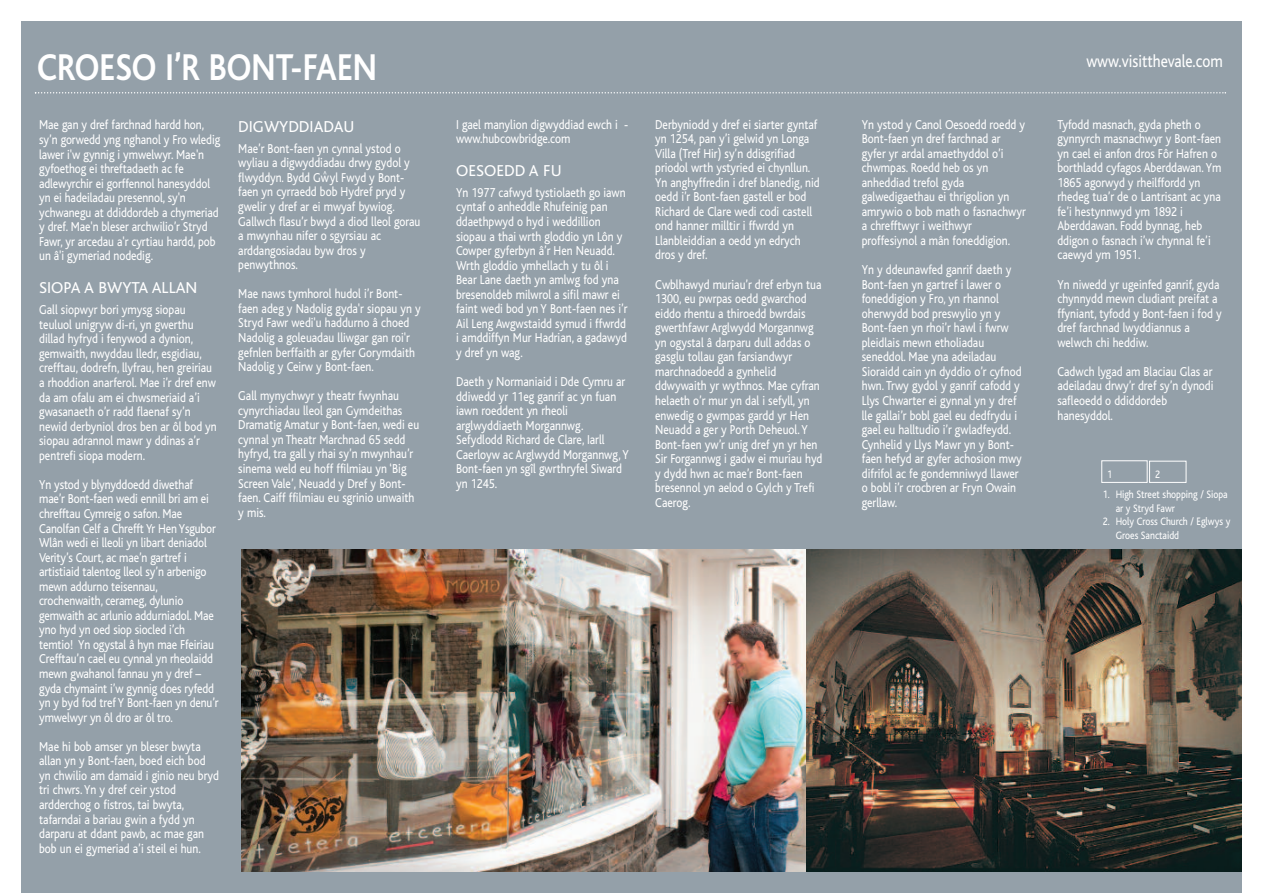
<style>
.page{position:relative;width:1263px;height:893px;background:#fff}
.page>*{position:absolute;margin:0;border:0;box-sizing:border-box;transform-origin:0 0}
.t1{font:700 39px "Bliss";color:#fff;scale:.85 1}
.t2{font:18px "Bliss";color:#fff;scale:.85 1}
.t3{font:16.5px "Bliss";color:#fff}
.t4{font:13.5px/14.5px "Bliss";color:#fff;scale:.85 1}
.t5{font:11.25px/13.5px "Bliss";color:#fff;scale:.85 1}
</style>
<div class="page">
<div style="left:21px;top:21px;width:1221px;height:872px;background:#94a0a9"></div>
<svg style="left:35px;top:92px;width:1191px;height:2px"></svg>
<img style="left:241px;top:549px;width:569px;height:323px">
<img style="left:807px;top:550px;width:435px;height:322px">
<div style="left:1101px;top:460px;width:46px;height:23px;border:1px solid #fff"></div>
<div style="left:1149px;top:461px;width:37px;height:22px;border:1px solid #fff"></div>
<h1 class="t1" style="left:37px;top:54px;width:401px">CROESO I’R BONT-FAEN</h1>
<p class="t4" style="left:39px;top:119px;width:215px">Mae gan y dref farchnad hardd hon, sy’n gorwedd yng nghanol y Fro wledig lawer i'w gynnig i ymwelwyr. Mae'n gyfoethog ei threftadaeth ac fe adlewyrchir ei gorffennol hanesyddol yn ei hadeiladau presennol, sy'n ychwanegu at ddiddordeb a chymeriad y dref. Mae'n bleser archwilio’r Stryd Fawr, yr arcedau a'r cyrtiau hardd, pob un â'i gymeriad nodedig.</p>
<p class="t3" style="left:39px;top:282px;width:160px">SIOPA A BWYTA ALLAN</p>
<p class="t4" style="left:39px;top:304px;width:211px">Gall siopwyr bori ymysg siopau teuluol unigryw di-ri, yn gwerthu dillad hyfryd i fenywod a dynion, gemwaith, nwyddau lledr, esgidiau, crefftau, dodrefn, llyfrau, hen greiriau a rhoddion anarferol. Mae i’r dref enw da am ofalu am ei chwsmeriaid a’i gwasanaeth o’r radd flaenaf sy’n newid derbyniol dros ben ar ôl bod yn siopau adrannol mawr y ddinas a’r pentrefi siopa modern.</p>
<p class="t4" style="left:39px;top:479px;width:212px">Yn ystod y blynyddoedd diwethaf mae’r Bont-faen wedi ennill bri am ei chrefftau Cymreig o safon. Mae Canolfan Celf a Chrefft Yr Hen Ysgubor Wlân wedi ei lleoli yn libart deniadol Verity’s Court, ac mae’n gartref i artistiaid talentog lleol sy’n arbenigo mewn addurno teisennau, crochenwaith, cerameg, dylunio gemwaith ac arlunio addurniadol. Mae yno hyd yn oed siop siocled i’ch temtio! Yn ogystal â hyn mae Ffeiriau Crefftau’n cael eu cynnal yn rheolaidd mewn gwahanol fannau yn y dref – gyda chymaint i’w gynnig does ryfedd yn y byd fod tref Y Bont-faen yn denu’r ymwelwyr yn ôl dro ar ôl tro.</p>
<p class="t4" style="left:39px;top:741px;width:213px">Mae hi bob amser yn bleser bwyta allan yn y Bont-faen, boed eich bod yn chwilio am damaid i ginio neu bryd tri chwrs. Yn y dref ceir ystod ardderchog o fistros, tai bwyta, tafarndai a bariau gwin a fydd yn darparu at ddant pawb, ac mae gan bob un ei gymeriad a’i steil ei hun.</p>
<p class="t3" style="left:238px;top:121px;width:118px">DIGWYDDIADAU</p>
<p class="t4" style="left:238px;top:143px;width:216px">Mae’r Bont-faen yn cynnal ystod o wyliau a digwyddiadau drwy gydol y flwyddyn. Bydd Gw<sup>^</sup> yl Fwyd y Bont&shy;faen yn cyrraedd bob Hydref pryd y gwelir y dref ar ei mwyaf bywiog.<br>Gallwch flasu’r bwyd a diod lleol gorau a mwynhau nifer o sgyrsiau ac arddangosiadau byw dros y penwythnos.</p>
<p class="t4" style="left:238px;top:288px;width:216px">Mae naws tymhorol hudol i’r Bont&shy;faen adeg y Nadolig gyda'r siopau yn y Stryd Fawr wedi'u haddurno â choed Nadolig a goleuadau lliwgar gan roi'r gefnlen berffaith ar gyfer Gorymdaith Nadolig y Ceirw y Bont-faen.</p>
<p class="t4" style="left:238px;top:390px;width:214px">Gall mynychwyr y theatr fwynhau cynyrchiadau lleol gan Gymdeithas<br>Dramatig Amatur y Bont-faen, wedi eu cynnal yn Theatr Marchnad 65 sedd hyfryd, tra gall y rhai sy’n mwynhau’r sinema weld eu hoff ffilmiau yn ‘Big<br>Screen Vale’, Neuadd y Dref y Bont&shy;faen. Caiff ffilmiau eu sgrinio unwaith y mis.</p>
<p class="t4" style="left:456px;top:118px;width:204px">I gael manylion digwyddiad ewch i - www.hubcowbridge.com</p>
<p class="t3" style="left:456px;top:165px;width:107px">OESOEDD A FU</p>
<p class="t4" style="left:456px;top:187px;width:203px">Yn 1977 cafwyd tystiolaeth go iawn cyntaf o anheddle Rhufeinig pan ddaethpwyd o hyd i weddillion siopau a thai wrth gloddio yn Lôn y<br>Cowper gyferbyn â’r Hen Neuadd.<br>Wrth gloddio ymhellach y tu ôl i<br>Bear Lane daeth yn amlwg fod yna bresenoldeb milwrol a sifil mawr ei faint wedi bod yn Y Bont-faen nes i’r<br>Ail Leng Awgwstaidd symud i ffwrdd i amddiffyn Mur Hadrian, a gadawyd y dref yn wag.</p>
<p class="t4" style="left:456px;top:376px;width:205px">Daeth y Normaniaid i Dde Cymru ar ddiwedd yr 11eg ganrif ac yn fuan iawn roeddent yn rheoli arglwyddiaeth Morgannwg.<br>Sefydlodd Richard de Clare, Iarll<br>Caerloyw ac Arglwydd Morgannwg, Y<br>Bont-faen yn sgîl gwrthryfel Siward yn 1245.</p>
<p class="t4" style="left:655px;top:118px;width:195px">Derbyniodd y dref ei siarter gyntaf yn 1254, pan y’i gelwid yn Longa<br>Villa (Tref Hir) sy’n ddisgrifiad priodol wrth ystyried ei chynllun.<br>Yn anghyffredin i dref blanedig, nid oedd i’r Bont-faen gastell er bod<br>Richard de Clare wedi codi castell ond hanner milltir i ffwrdd yn<br>Llanbleiddian a oedd yn edrych dros y dref.</p>
<p class="t4" style="left:655px;top:278px;width:198px">Cwblhawyd muriau’r dref erbyn tua<br>1300, eu pwrpas oedd gwarchod eiddo rhentu a thiroedd bwrdais gwerthfawr Arglwydd Morgannwg yn ogystal â darparu dull addas o gasglu tollau gan farsiandwyr marchnadoedd a gynhelid ddwywaith yr wythnos. Mae cyfran helaeth o’r mur yn dal i sefyll, yn enwedig o gwmpas gardd yr Hen<br>Neuadd a ger y Porth Deheuol. Y<br>Bont-faen yw’r unig dref yn yr hen<br>Sir Forgannwg i gadw ei muriau hyd y dydd hwn ac mae’r Bont-faen bresennol yn aelod o Gylch y Trefi<br>Caerog.</p>
<p class="t4" style="left:862px;top:118px;width:195px">Yn ystod y Canol Oesoedd roedd y<br>Bont-faen yn dref farchnad ar gyfer yr ardal amaethyddol o’i chwmpas. Roedd heb os yn anheddiad trefol gyda galwedigaethau ei thrigolion yn amrywio o bob math o fasnachwyr a chrefftwyr i weithwyr proffesiynol a mân foneddigion.</p>
<p class="t4" style="left:862px;top:264px;width:190px">Yn y ddeunawfed ganrif daeth y<br>Bont-faen yn gartref i lawer o foneddigion y Fro, yn rhannol oherwydd bod preswylio yn y<br>Bont-faen yn rhoi’r hawl i fwrw pleidlais mewn etholiadau seneddol. Mae yna adeiladau<br>Sioraidd cain yn dyddio o’r cyfnod hwn. Trwy gydol y ganrif cafodd y<br>Llys Chwarter ei gynnal yn y dref lle gallai’r bobl gael eu dedfrydu i gael eu halltudio i’r gwladfeydd.<br>Cynhelid y Llys Mawr yn y Bont&shy;faen hefyd ar gyfer achosion mwy difrifol ac fe gondemniwyd llawer o bobl i’r crocbren ar Fryn Owain gerllaw.</p>
<h2 class="t2" style="left:1086px;top:55px;width:162px">www.visitthevale.com</h2>
<p class="t4" style="left:1057px;top:118px;width:194px">Tyfodd masnach, gyda pheth o gynnyrch masnachwyr y Bont-faen yn cael ei anfon dros Fôr Hafren o borthladd cyfagos Aberddawan. Ym<br>1865 agorwyd y rheilffordd yn rhedeg tua’r de o Lantrisant ac yna fe’i hestynnwyd ym 1892 i<br>Aberddawan. Fodd bynnag, heb ddigon o fasnach i’w chynnal fe’i caewyd ym 1951.</p>
<p class="t4" style="left:1057px;top:278px;width:195px">Yn niwedd yr ugeinfed ganrif, gyda chynnydd mewn cludiant preifat a ffyniant, tyfodd y Bont-faen i fod y dref farchnad lwyddiannus a welwch chi heddiw.</p>
<p class="t4" style="left:1057px;top:366px;width:185px">Cadwch lygad am Blaciau Glas ar adeiladau drwy’r dref sy’n dynodi safleoedd o ddiddordeb hanesyddol.</p>
<p class="t5" style="left:1107px;top:469px;width:7px">1</p>
<p class="t5" style="left:1155px;top:469px;width:7px">2</p>
<p class="t5" style="left:1116px;top:489px;width:133px;text-indent:-13px">1. High Street shopping / Siopa ar y Stryd Fawr</p>
<p class="t5" style="left:1116px;top:516px;width:137px;text-indent:-13px">2. Holy Cross Church / Eglwys y<br>Groes Sanctaidd</p>
</div>
